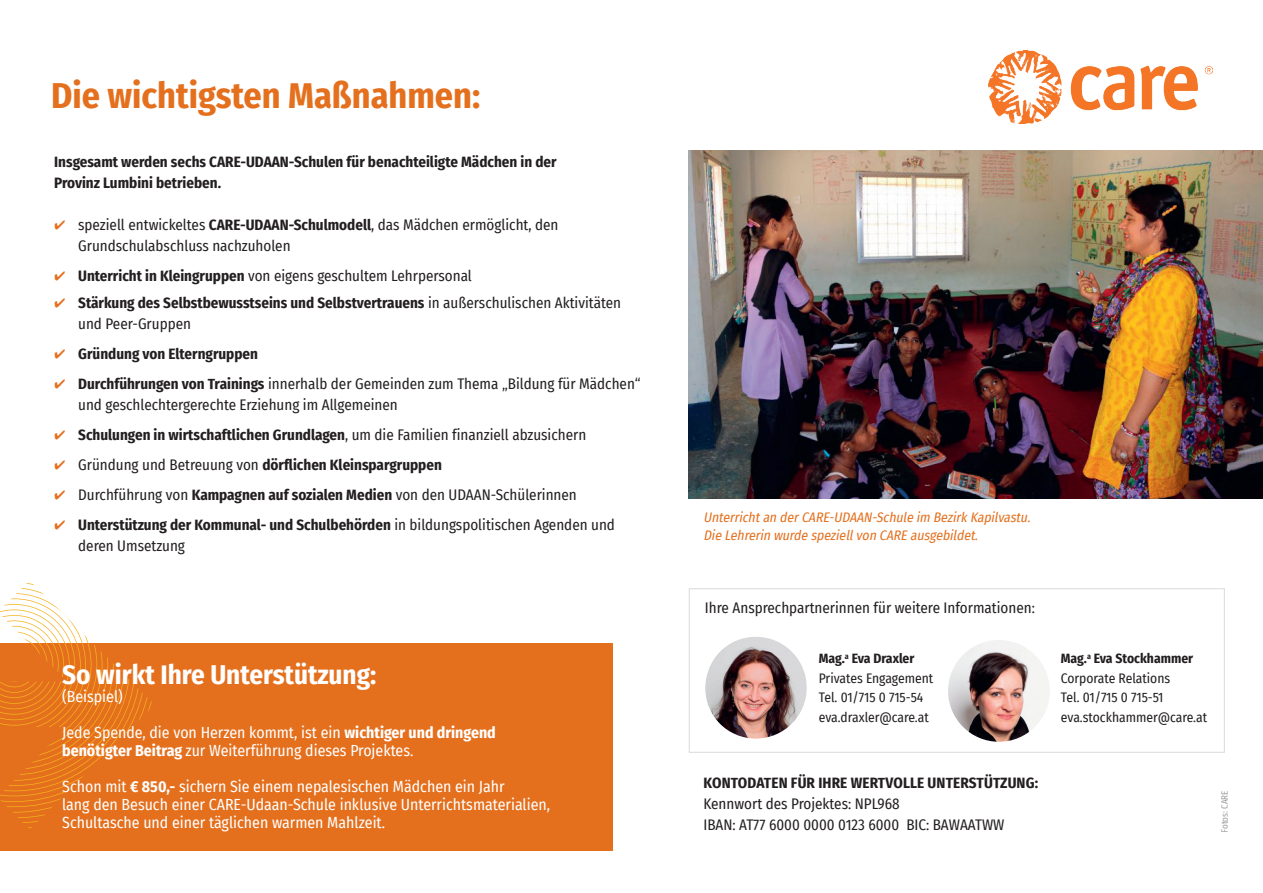
<style>
.page{position:relative;width:1263px;height:893px;background:#fff}
.page>*{position:absolute;margin:0;border:0;box-sizing:border-box;transform-origin:0 0}
.t1{font:700 36px "Fira Sans Condensed";color:#e4701e}
.t2{font:700 27px "Fira Sans Condensed";color:#fff}
.t3{font:15.75px/18px "Fira Sans Condensed";color:#fff}
.t4{font:15px/30px "Fira Sans Condensed";color:#231f20}
.t5{font:700 15px/21px "Fira Sans Condensed";color:#231f20}
.t6{font:13.5px/19.5px "Fira Sans Condensed";color:#231f20}
.t7{font:italic 13.5px/18px "Fira Sans Condensed";color:#e4701e}
.t8{font:9px "Fira Sans Condensed";color:#808285}
.s1{font-weight:700}
.s2{font-weight:400}
</style>
<div class="page">
<img style="left:988px;top:51px;width:224px;height:72px">
<img style="left:689px;top:151px;width:574px;height:348px">
<div style="left:0;top:642px;width:612px;height:208px;background:#e4701e"></div>
<svg style="left:0;top:583px;width:155px;height:246px"></svg>
<div style="left:689px;top:588px;width:536px;height:165px;border:1px solid #d9dadc"></div>
<img style="left:705px;top:637px;width:102px;height:102px;border-radius:51px">
<img style="left:948px;top:640px;width:102px;height:102px;border-radius:51px">
<h1 class="t1" style="left:51px;top:65px;width:431px">Die wichtigsten Maßnahmen:</h1>
<p class="t5" style="left:54px;top:150px;width:504px">Insgesamt werden sechs CARE-UDAAN-Schulen für benachteiligte Mädchen in der<br>Provinz Lumbini betrieben.</p>
<p class="t4" style="left:78px;top:214px;width:482px;line-height:21px">speziell entwickeltes <span class="s1">CARE-UDAAN-Schulmodell</span>, das Mädchen ermöglicht, den<br>Grundschulabschluss nachzuholen</p>
<p class="t5" style="left:78px;top:261px;width:544px;line-height:27px">Unterricht in Kleingruppen <span class="s2">von eigens geschultem Lehrpersonal<br></span>Stärkung des Selbstbewusstseins und Selbstvertrauens <span class="s2">in außerschulischen Aktivitäten</span></p>
<p class="t4" style="left:78px;top:308px;width:114px">und Peer-Gruppen</p>
<p class="t5" style="left:78px;top:338px;width:564px;line-height:30px">Gründung von Elterngruppen<br>Durchführungen von Trainings <span class="s2">innerhalb der Gemeinden zum Thema „Bildung für Mädchen“</span></p>
<p class="t4" style="left:78px;top:389px;width:538px">und geschlechtergerechte Erziehung im Allgemeinen<br><span class="s1">Schulungen in wirtschaftlichen Grundlagen</span>, um die Familien finanziell abzusichern Gründung und Betreuung von <span class="s1">dörflichen Kleinspargruppen<br></span>Durchführung von <span class="s1">Kampagnen auf sozialen Medien</span> von den UDAAN-Schülerinnen <span class="s1">Unterstützung der Kommunal- und Schulbehörden</span> in bildungspolitischen Agenden und</p>
<p class="t4" style="left:78px;top:530px;width:108px">deren Umsetzung</p>
<h2 class="t2" style="left:62px;top:652px;width:316px">So wirkt Ihre Unterstützung:</h2>
<p class="t3" style="left:62px;top:687px;width:62px">(Beispiel)</p>
<p class="t3" style="left:62px;top:723px;width:435px">Jede Spende, die von Herzen kommt, ist ein <span class="s1">wichtiger und dringend benötigter Beitrag</span> zur Weiterführung dieses Projektes.</p>
<p class="t3" style="left:62px;top:777px;width:489px">Schon mit <span class="s1">€ 850,-</span> sichern Sie einem nepalesischen Mädchen ein Jahr<br>lang den Besuch einer CARE-Udaan-Schule inklusive Unterrichtsmaterialien,<br>Schultasche und einer täglichen warmen Mahlzeit.</p>
<p class="t7" style="left:703px;top:508px;width:332px">Unterrichtan derCARE-UDAAN-Schule im BezirkKapilvastu.<br>Die Lehrerin wurde speziellvon CAREausgebildet.</p>
<p class="t4" style="left:705px;top:592px;width:331px">Ihre Ansprechpartnerinnen für weitere Informationen:</p>
<p class="t6" style="left:819px;top:648px;width:116px"><span class="s1">Mag.</span><sup>a</sup> <span class="s1">Eva Draxler<br></span>Privates Engagement<br>Tel. 01/715 0 715-54 eva.draxler@care.at</p>
<p class="t6" style="left:1061px;top:648px;width:148px"><span class="s1">Mag.</span><sup>a</sup> <span class="s1">Eva Stockhammer<br></span>Corporate Relations<br>Tel. 01/715 0 715-51 eva.stockhammer@care.at</p>
<p class="t5" style="left:703px;top:771px;width:336px">KONTODATEN FÜR IHRE WERTVOLLE UNTERSTÜTZUNG:</p>
<p class="t4" style="left:703px;top:793px;width:303px;line-height:21px">Kennwort des Projektes: NPL968<br>IBAN: AT77 6000 0000 0123 6000 BIC: BAWAATWW</p>
<p class="t8" style="left:1218px;top:833px;width:44px;rotate:-90deg">Fotos: CARE</p>
</div>
